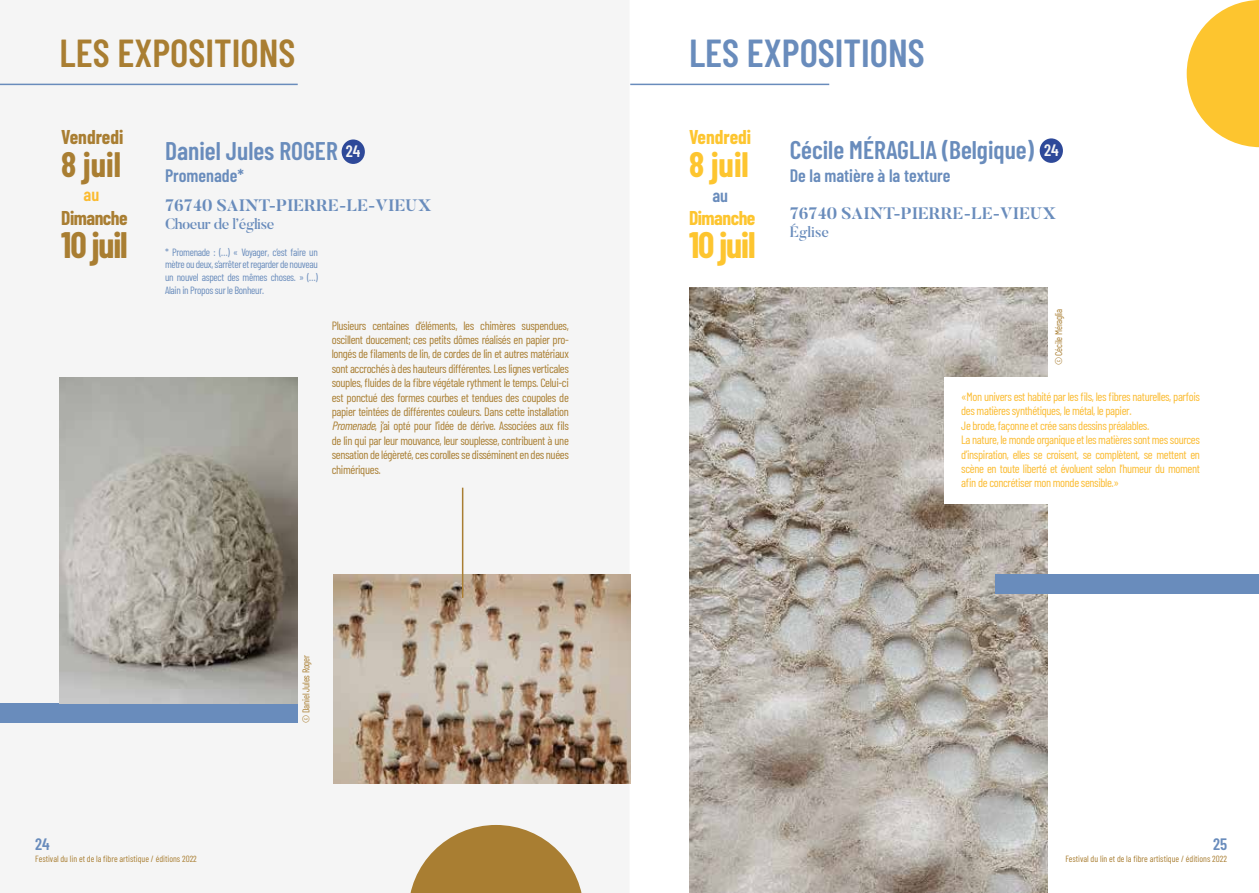
<style>
.page{position:relative;width:1259px;height:893px;background:#fff}
.page>*{position:absolute;margin:0;border:0;box-sizing:border-box;transform-origin:0 0}
.t1{font:600 39px "Barlow Condensed";color:#a97e32}
.t2{font:600 39px "Barlow Condensed";color:#698cbc}
.t3{font:700 36px "Barlow Condensed";letter-spacing:-.03em;color:#a97e32}
.t4{font:700 36px "Barlow Condensed";letter-spacing:-.03em;color:#fdc52f}
.t5{font:700 34.5px "Barlow Condensed";color:#a97e32}
.t6{font:700 34.5px "Barlow Condensed";color:#fdc52f}
.t7{font:600 25.5px "Barlow Condensed";color:#698cbc}
.t8{font:700 19.5px "Barlow Condensed";color:#a97e32}
.t9{font:700 19.5px "Barlow Condensed";letter-spacing:-.025em;color:#a97e32}
.t10{font:700 19.5px "Barlow Condensed";color:#fdc52f}
.t11{font:700 19.5px "Barlow Condensed";letter-spacing:-.025em;color:#fdc52f}
.t12{font:600 18px "Barlow Condensed";color:#698cbc}
.t13{font:600 18px "Barlow Condensed";color:#fbbb30}
.t14{font:700 16.5px "Butler";color:#698cbc}
.t15{font:600 16.5px "Barlow Condensed";color:#698cbc}
.t16{font:600 16.5px "Barlow Condensed";color:#f5f5f5}
.t17{font:500 15px "Butler";letter-spacing:-.03em;color:#698cbc}
.t18{font:12px/14.4px "Barlow Condensed";letter-spacing:-.03em;color:#a97e32;text-align:justify}
.t19{font:12px/14.4px "Barlow Condensed";letter-spacing:-.03em;color:#fbbb30}
.t20{font:10.5px/12.6px "Barlow Condensed";letter-spacing:-.03em;color:#698cbc;text-align:justify}
.t21{font:9.75px "Barlow Condensed";letter-spacing:-.02em;color:#a97e32}
.t22{font:9px "Barlow Condensed";color:#a97e32}
.s1{font-style:italic}
</style>
<div class="page">
<div style="left:332px;top:318px;width:237px;height:162px;background:#f5f5f5"></div>
<hr style="left:0;top:84px;width:298px;height:1px;background:#698cbc">
<div style="left:0;top:704px;width:298px;height:19px;background:#698cbc"></div>
<img style="left:60px;top:378px;width:238px;height:325px">
<img style="left:334px;top:574px;width:296px;height:209px">
<img style="left:689px;top:287px;width:358px;height:606px">
<svg style="left:1186px;top:0;width:73px;height:147px"></svg>
<hr style="left:630px;top:84px;width:199px;height:1px;background:#698cbc">
<div style="left:995px;top:574px;width:264px;height:19px;background:#698cbc"></div>
<svg style="left:410px;top:825px;width:172px;height:68px"></svg>
<div style="left:944px;top:378px;width:153px;height:126px;background:#fff"></div>
<hr style="left:462px;top:488px;width:1px;height:110px;background:#a97e32">
<div style="left:342px;top:139px;width:23px;height:25px;background:#2e4999;border-radius:50%"></div>
<div style="left:1039px;top:138px;width:24px;height:25px;background:#2e4999;border-radius:50%"></div>
<h1 class="t1" style="left:60px;top:25px;width:237px">LES EXPOSITIONS</h1>
<h1 class="t2" style="left:689px;top:25px;width:237px">LES EXPOSITIONS</h1>
<h3 class="t8" style="left:61px;top:123px;width:64px">Vendredi</h3>
<h3 class="t5" style="left:61px;top:140px;width:61px">8 juil</h3>
<h3 class="t9" style="left:61px;top:204px;width:68px">Dimanche</h3>
<h2 class="t3" style="left:61px;top:220px;width:68px">10 juil</h2>
<h3 class="t13" style="left:84px;top:182px;width:17px">au</h3>
<h3 class="t10" style="left:689px;top:123px;width:64px">Vendredi</h3>
<h3 class="t6" style="left:689px;top:140px;width:61px">8 juil</h3>
<h3 class="t11" style="left:689px;top:204px;width:68px">Dimanche</h3>
<h2 class="t4" style="left:689px;top:220px;width:68px">10 juil</h2>
<h3 class="t7" style="left:789px;top:132px;width:246px">Cécile MÉRAGLIA (Belgique)</h3>
<h3 class="t12" style="left:789px;top:163px;width:162px">De la matière à la texture</h3>
<h3 class="t14" style="left:789px;top:203px;width:268px">76740 SAINT-PIERRE-LE-VIEUX</h3>
<p class="t17" style="left:789px;top:222px;width:41px">Église</p>
<h3 class="t7" style="left:165px;top:133px;width:174px">Daniel Jules ROGER</h3>
<h3 class="t12" style="left:165px;top:163px;width:80px">Promenade*</h3>
<h3 class="t14" style="left:165px;top:194px;width:268px">76740 SAINT-PIERRE-LE-VIEUX</h3>
<p class="t17" style="left:165px;top:214px;width:111px">Choeur de l’église</p>
<h3 class="t16" style="left:346px;top:140px;width:16px">24</h3>
<h3 class="t16" style="left:1044px;top:139px;width:16px">24</h3>
<h3 class="t12" style="left:712px;top:182px;width:17px">au</h3>
<p class="t20" style="left:165px;top:245px;width:154px">* Promenade : (…) « Voyager, c’est faire un mètre ou deux, s’arrêter et regarder de nouveau un nouvel aspect des mêmes choses. » (…)<br>Alain in Propos sur le Bonheur.</p>
<p class="t18" style="left:332px;top:317px;width:239px">Plusieurs centaines d‘éléments, les chimères suspendues, oscillent doucement; ces petits dômes réalisés en papier pro&shy;longés de filaments de lin, de cordes de lin et autres matériaux sont accrochés à des hauteurs différentes. Les lignes verticales souples, fluides de la fibre végétale rythment le temps. Celui-ci est ponctué des formes courbes et tendues des coupoles de papier teintées de différentes couleurs. Dans cette installation <span class="s1">Promenade</span>, j’ai opté pour l’idée de dérive. Associées aux fils de lin qui par leur mouvance, leur souplesse, contribuent à une sensation de légèreté, ces corolles se disséminent en des nuées chimériques.</p>
<p class="t21" style="left:1051px;top:365px;width:58px;rotate:-90deg">© Cécile Méraglia</p>
<p class="t19" style="left:961px;top:389px;width:240px">«Mon univers est habité par les fils, les fibres naturelles, parfois des matières synthétiques, le métal, le papier.<br>Je brode, façonne et crée sans dessins préalables.<br>La nature, le monde organique et les matières sont mes sources d’inspiration, elles se croisent, se complètent, se mettent en scène en toute liberté et évoluent selon l’humeur du moment afin de concrétiser mon monde sensible.»</p>
<p class="t21" style="left:299px;top:723px;width:69px;rotate:-90deg">© Daniel Jules Roger</p>
<h3 class="t15" style="left:35px;top:832px;width:16px">24</h3>
<h3 class="t15" style="left:1213px;top:832px;width:16px">25</h3>
<p class="t22" style="left:35px;top:852px;width:163px">Festival du lin et de la fibre artistique / éditions 2022</p>
<p class="t22" style="left:1065px;top:853px;width:163px">Festival du lin et de la fibre artistique / éditions 2022</p>
</div>
